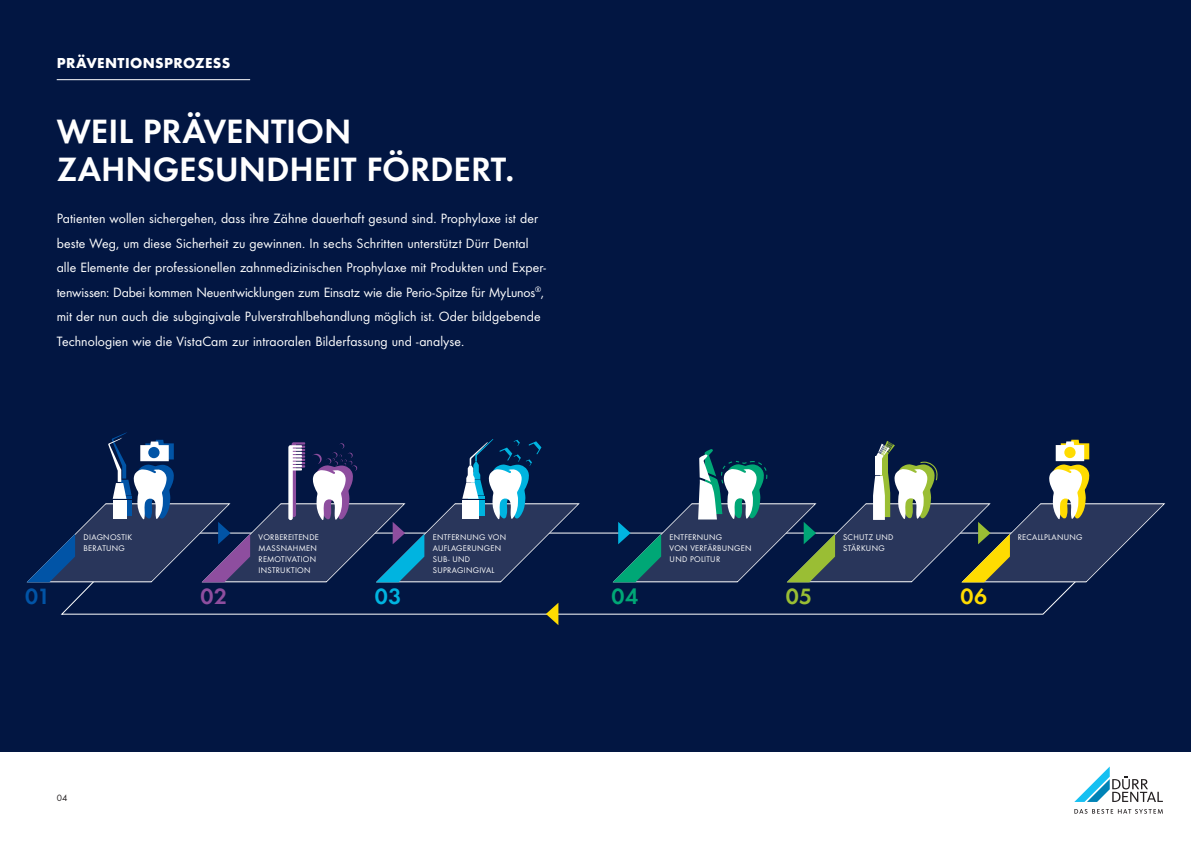
<style>
.page{position:relative;width:1191px;height:842px;background:#fff}
.page>*{position:absolute;margin:0;border:0;box-sizing:border-box;transform-origin:0 0}
.t1{font:35px/38.5px "Futura Dem";letter-spacing:-.005em;color:#fff}
.t2{font:23px "Futura Dem";color:#0154a6}
.t3{font:23px "Futura Dem";color:#8e4e9f}
.t4{font:23px "Futura Dem";color:#00b4e0}
.t5{font:23px "Futura Dem";color:#00a776}
.t6{font:23px "Futura Dem";color:#9abe34}
.t7{font:23px "Futura Dem";color:#ffdc01}
.t8{font:700 15px "Futura";letter-spacing:.025em;color:#fff}
.t9{font:14px/24.5px "Futura Boo";letter-spacing:.005em;color:#fff}
.t10{font:9.5px "Futura Boo";color:#231f20}
.t11{font:8.5px/11px "Futura Boo";letter-spacing:.035em;color:#fff}
</style>
<div class="page">
<div style="left:0;top:0;width:1191px;height:751px;background:#021642"></div>
<hr style="left:57px;top:79px;width:193px;height:1px;background:#fff">
<svg style="left:1074px;top:809px;width:88px;height:5px"></svg>
<svg style="left:1074px;top:766px;width:88px;height:36px"></svg>
<svg style="left:26px;top:432px;width:1140px;height:193px"></svg>
<div style="left:1064px;top:447px;width:11px;height:11px;background:#ffdc01;border-radius:50%"></div>
<p class="t8" style="left:57px;top:52px;width:175px">PRÄVENTIONSPROZESS</p>
<h1 class="t1" style="left:57px;top:109px;width:459px">WEIL PRÄVENTION<br>ZAHNGESUNDHEIT FÖRDERT.</h1>
<p class="t9" style="left:57px;top:205px;width:491px">Patienten wollen sichergehen, dass ihre Zähne dauerhaft gesund sind. Prophylaxe ist der beste Weg, um diese Sicherheit zu gewinnen. In sechs Schritten unterstützt Dürr Dental alle Elemente der professionellen zahnmedizinischen Prophylaxe mit Produkten und Exper‑ tenwissen: Dabei kommen Neuentwicklungen zum Einsatz wie die Perio-Spitze für MyLunos<sup>®</sup>, mit der nun auch die subgingivale Pulverstrahlbehandlung möglich ist. Oder bildgebende Technologien wie die VistaCam zur intraoralen Bilderfassung und -analyse.</p>
<p class="t11" style="left:84px;top:531px;width:50px">DIAGNOSTIK<br>BERATUNG</p>
<p class="t11" style="left:843px;top:531px;width:52px">SCHUTZ UND<br>STÄRKUNG</p>
<p class="t11" style="left:1017px;top:531px;width:66px">RECALLPLANUNG</p>
<p class="t11" style="left:259px;top:531px;width:62px">VORBEREITENDE<br>MASSNAHMEN<br>REMOTIVATION<br>INSTRUKTION</p>
<p class="t11" style="left:433px;top:531px;width:75px">ENTFERNUNG VON<br>AUFLAGERUNGEN<br>SUB- UND<br>SUPRAGINGIVAL</p>
<p class="t11" style="left:669px;top:531px;width:83px">ENTFERNUNG<br>VON VERFÄRBUNGEN<br>UND POLITUR</p>
<h2 class="t2" style="left:25px;top:579px;width:27px">01</h2>
<h2 class="t3" style="left:200px;top:579px;width:28px">02</h2>
<h2 class="t4" style="left:375px;top:579px;width:28px">03</h2>
<h2 class="t5" style="left:611px;top:579px;width:28px">04</h2>
<h2 class="t6" style="left:785px;top:579px;width:28px">05</h2>
<h2 class="t7" style="left:960px;top:579px;width:28px">06</h2>
<p class="t10" style="left:57px;top:791px;width:12px">04</p>
</div>
